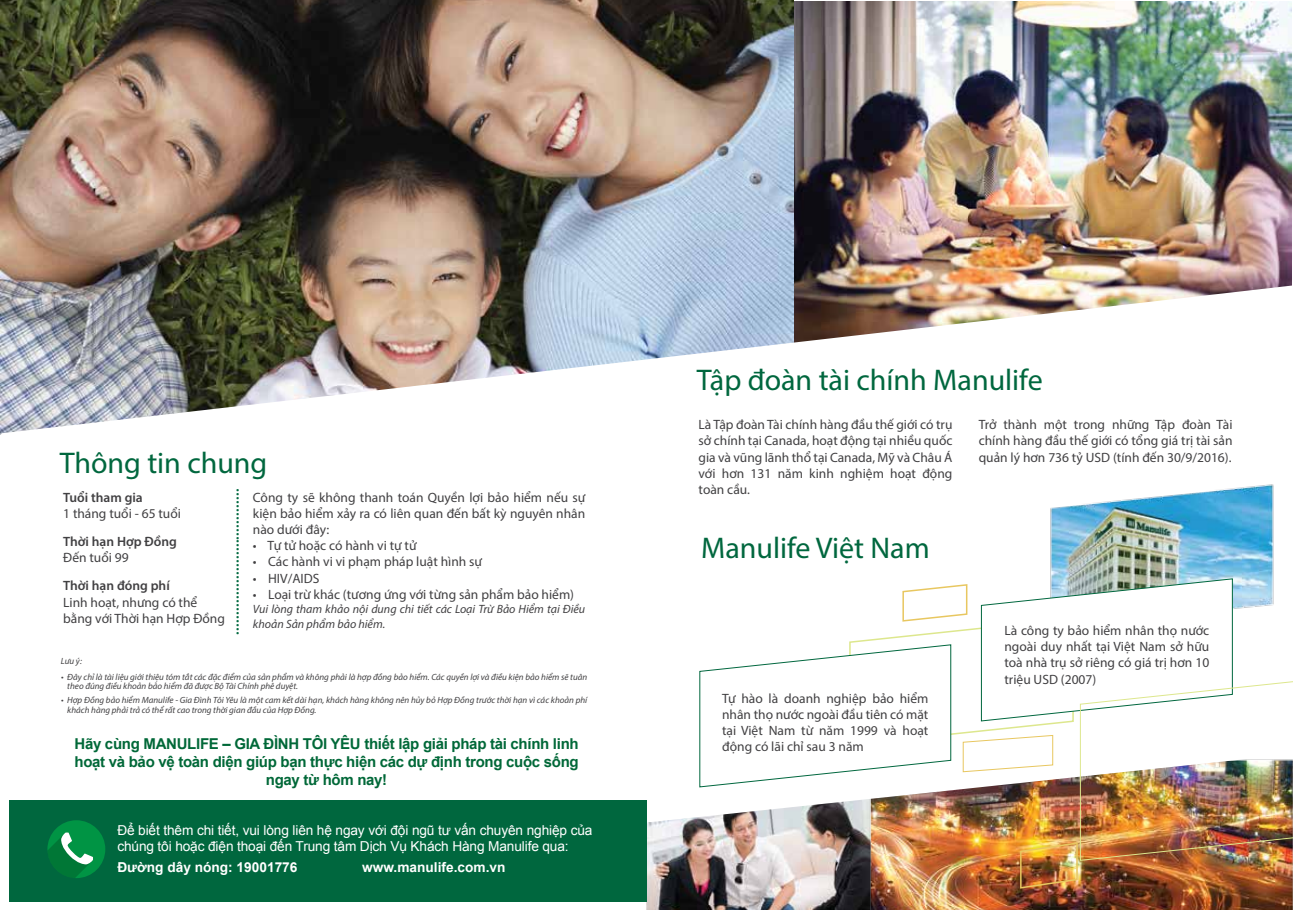
<style>
.page{position:relative;width:1293px;height:910px;background:#fff}
.page>*{position:absolute;margin:0;border:0;box-sizing:border-box;transform-origin:0 0}
.t1{font:30px "Myriad Pro";color:#00673e}
.t2{font:18px "Myriad Pro";color:#006940;scale:1.07 1}
.t3{font:700 15px/18px "Arial";letter-spacing:-.02em;color:#006838;text-align:center}
.t4{font:13.65px/16.4px "Arial";letter-spacing:-.01em;color:#fff}
.t5{font:700 13.65px "Arial";color:#fff}
.t6{font:13.5px/16.2px "Myriad Pro";color:#414042;text-align:justify}
.t7{font:600 13.5px "Myriad Pro";color:#414042}
.t8{font:italic 12px/14.4px "Myriad Pro";color:#414042}
.t9{font:italic 9px/9.6px "Myriad Pro";color:#414042}
</style>
<div class="page">
<img style="left:793px;top:2px;width:499px;height:283px">
<img style="left:0;top:0;width:793px;height:285px">
<img style="left:646px;top:894px;width:145px;height:16px">
<img style="left:791px;top:894px;width:502px;height:16px">
<img style="left:1050px;top:484px;width:224px;height:94px">
<img style="left:0;top:285px;width:1292px;height:150px">
<img style="left:646px;top:800px;width:647px;height:94px">
<img style="left:699px;top:578px;width:594px;height:311px">
<div style="left:9px;top:800px;width:637px;height:101px;background:#00673e"></div>
<div style="left:47px;top:820px;width:58px;height:58px;background:#009444;border-radius:50%"></div>
<svg style="left:47px;top:832px;width:46px;height:46px"></svg>
<h1 class="t1" style="left:60px;top:444px;width:209px">Thông tin chung</h1>
<p class="t7" style="left:63px;top:488px;width:81px">Tuổi tham gia</p>
<p class="t6" style="left:63px;top:505px;width:119px">1 tháng tuổi - 65 tuổi</p>
<p class="t7" style="left:63px;top:533px;width:115px">Thời hạn Hợp Đồng</p>
<p class="t6" style="left:63px;top:549px;width:67px">Đến tuổi 99</p>
<p class="t7" style="left:63px;top:577px;width:108px">Thời hạn đóng phí</p>
<p class="t6" style="left:63px;top:594px;width:163px">Linh hoạt, nhưng có thể bằng với Thời hạn Hợp Đồng</p>
<p class="t9" style="left:61px;top:656px;width:23px">Lưu ý:</p>
<p class="t9" style="left:67px;top:672px;width:521px;text-indent:-6px">• Đây chỉ là tài liệu giới thiệu tóm tắt các đặc điểm của sản phẩm và không phải là hợp đồng bảo hiểm. Các quyền lợi và điều kiện bảo hiểm sẽ tuân theo đúng điều khoản bảo hiểm đã được Bộ Tài Chính phê duyệt.</p>
<p class="t9" style="left:67px;top:695px;width:521px;text-indent:-6px">• Hợp Đồng bảo hiểm Manulife - Gia Đình Tôi Yêu là một cam kết dài hạn, khách hàng không nên hủy bỏ Hợp Đồng trước thời hạn vì các khoản phí khách hàng phải trả có thể rất cao trong thời gian đầu của Hợp Đồng.</p>
<p class="t3" style="left:74px;top:735px;width:506px">Hãy cùng MANULIFE – GIA ĐÌNH TÔI YÊU thiết lập giải pháp tài chính linh hoạt và bảo vệ toàn diện giúp bạn thực hiện các dự định trong cuộc sống ngay từ hôm nay!</p>
<p class="t4" style="left:117px;top:822px;width:476px">Để biết thêm chi tiết, vui lòng liên hệ ngay với đội ngũ tư vấn chuyên nghiệp của chúng tôi hoặc điện thoại đến Trung tâm Dịch Vụ Khách Hàng Manulife qua:</p>
<p class="t5" style="left:117px;top:858px;width:182px">Đường dây nóng: 19001776</p>
<p class="t5" style="left:362px;top:858px;width:145px">www.manulife.com.vn</p>
<h2 class="t2" style="left:254px;top:488px;width:139px;rotate:90deg">.....................................</h2>
<p class="t6" style="left:253px;top:489px;width:334px">Công ty sẽ không thanh toán Quyền lợi bảo hiểm nếu sự kiện bảo hiểm xảy ra có liên quan đến bất kỳ nguyên nhân nào dưới đây:</p>
<p class="t6" style="left:253px;top:537px;width:165px">• Tự tử hoặc có hành vi tự tử</p>
<p class="t6" style="left:253px;top:554px;width:231px">• Các hành vi vi phạm pháp luật hình sự</p>
<p class="t6" style="left:253px;top:570px;width:68px">• HIV/AIDS</p>
<p class="t6" style="left:253px;top:586px;width:323px">• Loại trừ khác (tương ứng với từng sản phẩm bảo hiểm)</p>
<p class="t8" style="left:253px;top:602px;width:334px">Vui lòng tham khảo nội dung chi tiết các Loại Trừ Bảo Hiểm tại Điều khoản Sản phẩm bảo hiểm.</p>
<h1 class="t1" style="left:697px;top:361px;width:347px">Tập đoàn tài chính Manulife</h1>
<p class="t6" style="left:698px;top:416px;width:255px">Là Tập đoàn Tài chính hàng đầu thế giới có trụ sở chính tại Canada, hoạt động tại nhiều quốc gia và vũng lãnh thổ tại Canada, Mỹ và Châu Á với hơn 131 năm kinh nghiệm hoạt động toàn cầu.</p>
<p class="t6" style="left:978px;top:416px;width:255px">Trở thành một trong những Tập đoàn Tài chính hàng đầu thế giới có tổng giá trị tài sản quản lý hơn 736 tỷ USD (tính đến 30/9/2016).</p>
<h1 class="t1" style="left:701px;top:529px;width:230px">Manulife Việt Nam</h1>
<p class="t6" style="left:722px;top:690px;width:208px">Tự hào là doanh nghiệp bảo hiểm nhân thọ nước ngoài đầu tiên có mặt tại Việt Nam từ năm 1999 và hoạt động có lãi chỉ sau 3 năm</p>
<p class="t6" style="left:1004px;top:622px;width:206px">Là công ty bảo hiểm nhân thọ nước ngoài duy nhất tại Việt Nam sở hữu toà nhà trụ sở riêng có giá trị hơn 10 triệu USD (2007)</p>
</div>
